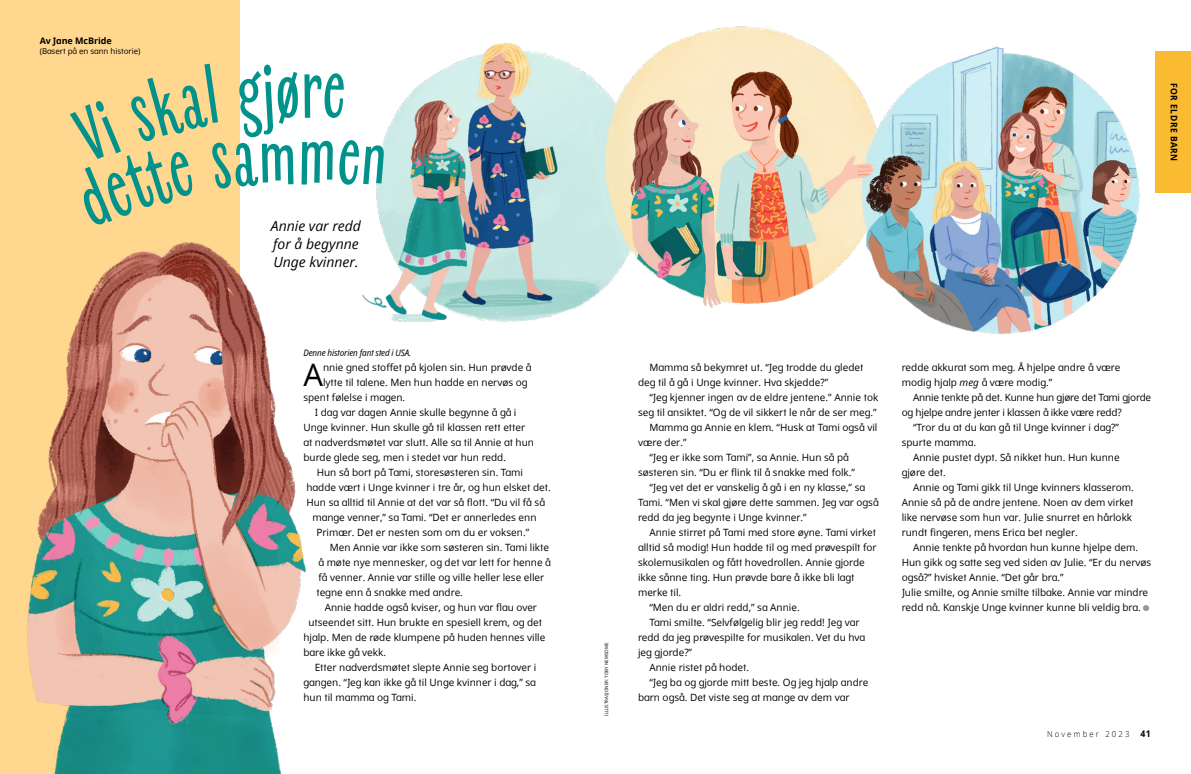
<style>
.page{position:relative;width:1191px;height:774px;background:#fff}
.page>*{position:absolute;margin:0;border:0;box-sizing:border-box;transform-origin:0 0}
.p1_first{font:31px "Dots Solidlds Lat";color:#000}
.t1{font:italic 14px/18px "Dots Solidlds Lat";color:#000}
.p1{font:10px/15px "Dots Solidlds Lat";color:#000}
.p1_first-2{font:10px "Dots Solidlds Lat";color:#000}
.p1_bio{font:10px/15px "Dots Solidlds Lat";color:#000}
.p1-2{font:10px/15px "Dots Solidlds Lat";letter-spacing:-.02em;color:#000}
.p1_bio-2{font:italic 9px "Dots Solid Condlds Lat";letter-spacing:-.01em;color:#000}
.p1_author-name{font:700 9px "Dots Solidlds Lat";letter-spacing:-.005em;color:#000}
.p1_series-title__For_Older_Kids{font:700 9px "Dots Solidlds Lat";letter-spacing:.06em;color:#000;scale:.95 1}
.t2{font:300 8.2px "Dots Solidlds Lat";letter-spacing:.28em;color:#000;scale:.95 1}
.p1_author-role{font:8px "Dots Solidlds Lat";letter-spacing:-.005em;color:#000}
.t3{font:4.5px "Dots Solidlds Lat";color:#000}
.s1{font-style:italic}
.s2{font-family:"Ding P Ilds Dpi";font-size:8.5px;color:#969798}
.s3{font-weight:700;font-size:9.2px}
</style>
<div class="page">
<div style="left:0;top:0;width:240px;height:774px;background:#ffd78e"></div>
<div style="left:1155px;top:51px;width:36px;height:142px;background:#faba31"></div>
<img style="left:27px;top:242px;width:279px;height:532px">
<img style="left:298px;top:27px;width:842px;height:322px">
<img style="left:1056px;top:259px;width:14px;height:8px">
<svg style="left:298px;top:64px;width:86px;height:164px"></svg>
<p class="p1_author-name" style="left:40px;top:34px;width:74px">Av Jane McBride</p>
<p class="p1_author-role" style="left:40px;top:45px;width:102px">(Basert på en sann historie)</p>
<p class="t1" style="left:271px;top:217px;width:92px">Annie var redd for å begynne<br>Unge kvinner.</p>
<p class="p1_bio-2" style="left:303px;top:346px;width:109px">Denne historien fant sted i USA.</p>
<p class="p1_first" style="left:303px;top:352px;width:21px">A</p>
<p class="p1_first-2" style="left:323px;top:360px;width:210px">nnie gned stoffet på kjolen sin. Hun prøvde å</p>
<p class="p1_first-2" style="left:323px;top:375px;width:206px">lytte til talene. Men hun hadde en nervøs og</p>
<p class="p1_first-2" style="left:303px;top:390px;width:103px">spent følelse i magen.</p>
<p class="p1" style="left:303px;top:405px;width:232px;text-indent:11px">I dag var dagen Annie skulle begynne å gå i Unge kvinner. Hun skulle gå til klassen rett etter at nadverdsmøtet var slutt. Alle sa til Annie at hun burde glede seg, men i stedet var hun redd.</p>
<p class="p1" style="left:317px;top:465px;width:208px">Hun så bort på Tami, storesøsteren sin. Tami</p>
<p class="p1" style="left:306px;top:480px;width:246px">hadde vært i Unge kvinner i tre år, og hun elsket det.</p>
<p class="p1" style="left:306px;top:495px;width:240px">Hun sa alltid til Annie at det var så flott. “Du vil få så</p>
<p class="p1" style="left:312px;top:510px;width:225px">mange venner,” sa Tami. “Det er annerledes enn</p>
<p class="p1" style="left:316px;top:525px;width:214px">Primær. Det er nesten som om du er voksen.”</p>
<p class="p1" style="left:316px;top:540px;width:236px;text-indent:13px">Men Annie var ikke som søsteren sin. Tami likte å møte nye mennesker, og det var lett for henne å få venner. Annie var stille og ville heller lese eller tegne enn å snakke med andre.</p>
<p class="p1" style="left:325px;top:600px;width:214px">Annie hadde også kviser, og hun var flau over</p>
<p class="p1" style="left:308px;top:615px;width:235px">utseendet sitt. Hun brukte en spesiell krem, og det</p>
<p class="p1" style="left:303px;top:630px;width:243px">hjalp. Men de røde klumpene på huden hennes ville</p>
<p class="p1" style="left:303px;top:645px;width:84px">bare ikke gå vekk.</p>
<p class="p1" style="left:303px;top:660px;width:234px;text-align:justify;text-indent:11px">Etter nadverdsmøtet slepte Annie seg bortover i gangen. “Jeg kan ikke gå til Unge kvinner i dag,” sa hun til mamma og Tami.</p>
<p class="p1_series-title__For_Older_Kids" style="left:1180px;top:83px;width:84px;rotate:90deg">FOR ELDRE BARN</p>
<p class="t3" style="left:603px;top:716px;width:75px;rotate:-90deg">ILLUSTRASJONER: TOBY NEWSOME</p>
<p class="p1" style="left:638px;top:360px;width:227px;text-indent:11px">Mamma så bekymret ut. “Jeg trodde du gledet deg til å gå i Unge kvinner. Hva skjedde?”</p>
<p class="p1" style="left:638px;top:390px;width:242px;text-align:right">“Jeg kjenner ingen av de eldre jentene.” Annie tok seg til ansiktet. “Og de vil sikkert le når de ser meg.”</p>
<p class="p1" style="left:638px;top:420px;width:241px;text-indent:11px">Mamma ga Annie en klem. “Husk at Tami også vil være der.”</p>
<p class="p1" style="left:638px;top:450px;width:218px;text-align:center">“Jeg er ikke som Tami”, sa Annie. Hun så på søsteren sin. “Du er flink til å snakke med folk.”</p>
<p class="p1" style="left:638px;top:480px;width:242px;text-indent:11px">“Jeg vet det er vanskelig å gå i en ny klasse,” sa<br>Tami. “Men vi skal gjøre dette sammen. Jeg var også redd da jeg begynte i Unge kvinner.”</p>
<p class="p1" style="left:638px;top:525px;width:240px;text-indent:11px">Annie stirret på Tami med store øyne. Tami virket alltid så modig! Hun hadde til og med prøvespilt for skolemusikalen og fått hovedrollen. Annie gjorde ikke sånne ting. Hun prøvde bare å ikke bli lagt merke til.</p>
<p class="p1" style="left:649px;top:600px;width:152px">“Men du er aldri redd,” sa Annie.</p>
<p class="p1" style="left:638px;top:615px;width:229px;text-indent:11px">Tami smilte. “Selvfølgelig blir jeg redd! Jeg var redd da jeg prøvespilte for musikalen. Vet du hva jeg gjorde?”</p>
<p class="p1" style="left:649px;top:660px;width:101px">Annie ristet på hodet.</p>
<p class="p1" style="left:638px;top:675px;width:232px;text-indent:11px">“Jeg ba og gjorde mitt beste. Og jeg hjalp andre barn også. Det viste seg at mange av dem var</p>
<p class="p1" style="left:901px;top:360px;width:220px">redde akkurat som meg. Å hjelpe andre å være modig hjalp <span class="s1">meg</span> å være modig.”</p>
<p class="p1-2" style="left:901px;top:390px;width:251px;text-indent:11px">Annie tenkte på det. Kunne hun gjøre det Tami gjorde og hjelpe andre jenter i klassen å ikke være redd?</p>
<p class="p1" style="left:901px;top:420px;width:219px;text-indent:11px">“Tror du at du kan gå til Unge kvinner i dag?” spurte mamma.</p>
<p class="p1" style="left:901px;top:450px;width:219px;text-indent:11px">Annie pustet dypt. Så nikket hun. Hun kunne gjøre det.</p>
<p class="p1" style="left:901px;top:480px;width:233px;text-indent:11px">Annie og Tami gikk til Unge kvinners klasserom.<br>Annie så på de andre jentene. Noen av dem virket like nervøse som hun var. Julie snurret en hårlokk rundt fingeren, mens Erica bet negler.</p>
<p class="p1" style="left:901px;top:540px;width:251px;text-indent:11px">Annie tenkte på hvordan hun kunne hjelpe dem.<br>Hun gikk og satte seg ved siden av Julie. “Er du nervøs også?” hvisket Annie. “Det går bra.”</p>
<p class="p1_bio" style="left:901px;top:585px;width:249px">Julie smilte, og Annie smilte tilbake. Annie var mindre redd nå. Kanskje Unge kvinner kunne bli veldig bra. <span class="s2">●</span></p>
<p class="t2" style="left:1047px;top:728px;width:111px">November 2023 <span class="s3">41</span></p>
</div>
